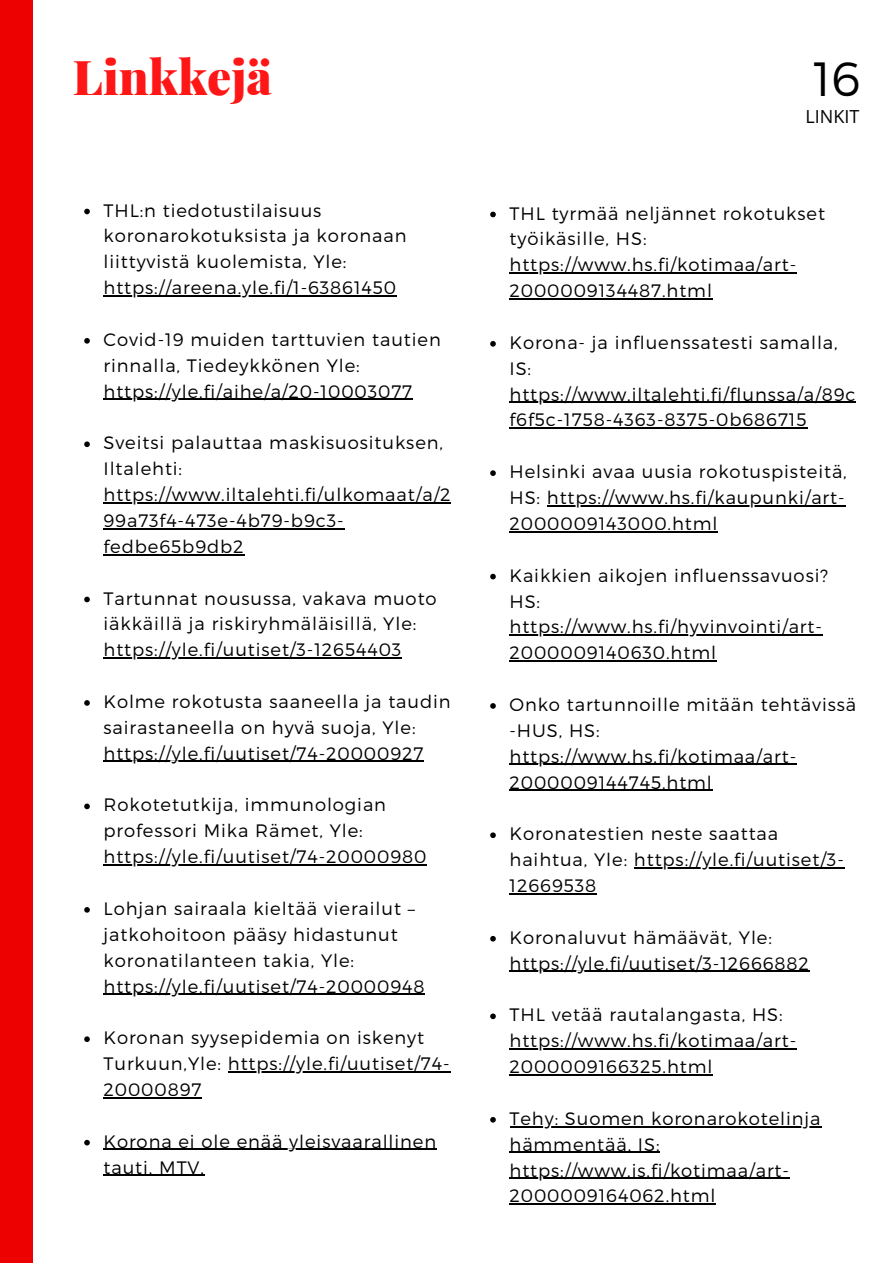
<style>
.page{position:relative;width:893px;height:1264px;background:#fff}
.page>*{position:absolute;margin:0;border:0;box-sizing:border-box;transform-origin:0 0}
.t1{font:900 48px "Playfair Display";color:#ff1616}
.t2{font:300 48px "Montserrat";color:#000}
.t3{font:300 18px/25.8px "Montserrat";letter-spacing:.05em;color:#000}
.t4{font:18px "Open Sans";color:#000}
</style>
<div class="page">
<div style="left:0;top:0;width:33px;height:1262px;background:#ed0101"></div>
<svg style="left:84px;top:209px;width:6px;height:5px"></svg>
<hr style="left:103px;top:295px;width:294px;height:1px;background:#000">
<svg style="left:84px;top:338px;width:6px;height:5px"></svg>
<hr style="left:103px;top:399px;width:310px;height:1px;background:#000">
<svg style="left:84px;top:441px;width:6px;height:6px"></svg>
<hr style="left:103px;top:502px;width:348px;height:1px;background:#000">
<hr style="left:103px;top:528px;width:241px;height:1px;background:#000">
<hr style="left:103px;top:554px;width:141px;height:1px;background:#000">
<svg style="left:84px;top:596px;width:6px;height:6px"></svg>
<hr style="left:103px;top:657px;width:299px;height:1px;background:#000">
<svg style="left:84px;top:700px;width:6px;height:5px"></svg>
<hr style="left:103px;top:760px;width:321px;height:2px;background:#000">
<svg style="left:84px;top:803px;width:6px;height:6px"></svg>
<hr style="left:103px;top:864px;width:324px;height:1px;background:#000">
<svg style="left:84px;top:907px;width:6px;height:5px"></svg>
<hr style="left:103px;top:993px;width:322px;height:1px;background:#000">
<svg style="left:84px;top:1036px;width:6px;height:6px"></svg>
<hr style="left:228px;top:1071px;width:222px;height:1px;background:#000">
<hr style="left:103px;top:1097px;width:99px;height:1px;background:#000">
<svg style="left:84px;top:1139px;width:6px;height:6px"></svg>
<hr style="left:103px;top:1148px;width:334px;height:1px;background:#000">
<hr style="left:103px;top:1174px;width:102px;height:1px;background:#000">
<svg style="left:490px;top:212px;width:6px;height:5px"></svg>
<hr style="left:509px;top:272px;width:288px;height:1px;background:#000">
<hr style="left:509px;top:298px;width:203px;height:1px;background:#000">
<svg style="left:490px;top:341px;width:6px;height:5px"></svg>
<hr style="left:509px;top:402px;width:346px;height:1px;background:#000">
<hr style="left:509px;top:427px;width:298px;height:2px;background:#000">
<svg style="left:490px;top:470px;width:6px;height:6px"></svg>
<hr style="left:547px;top:505px;width:298px;height:1px;background:#000">
<hr style="left:509px;top:531px;width:209px;height:1px;background:#000">
<svg style="left:490px;top:574px;width:6px;height:5px"></svg>
<hr style="left:509px;top:634px;width:313px;height:1px;background:#000">
<hr style="left:509px;top:660px;width:207px;height:1px;background:#000">
<svg style="left:490px;top:703px;width:6px;height:5px"></svg>
<hr style="left:509px;top:763px;width:288px;height:2px;background:#000">
<hr style="left:509px;top:789px;width:203px;height:1px;background:#000">
<svg style="left:490px;top:832px;width:6px;height:6px"></svg>
<hr style="left:634px;top:867px;width:210px;height:1px;background:#000">
<hr style="left:509px;top:893px;width:88px;height:1px;background:#000">
<svg style="left:490px;top:936px;width:6px;height:5px"></svg>
<hr style="left:509px;top:970px;width:300px;height:1px;background:#000">
<svg style="left:490px;top:1013px;width:6px;height:6px"></svg>
<hr style="left:509px;top:1048px;width:288px;height:1px;background:#000">
<hr style="left:509px;top:1074px;width:204px;height:1px;background:#000">
<svg style="left:490px;top:1117px;width:6px;height:5px"></svg>
<hr style="left:509px;top:1125px;width:312px;height:2px;background:#000">
<hr style="left:509px;top:1151px;width:151px;height:1px;background:#000">
<hr style="left:509px;top:1177px;width:280px;height:1px;background:#000">
<hr style="left:509px;top:1203px;width:207px;height:1px;background:#000">
<h1 class="t1" style="left:73px;top:43px;width:200px">Linkkejä</h1>
<h1 class="t2" style="left:813px;top:48px;width:48px">16</h1>
<p class="t3" style="left:103px;top:196px;width:304px">THL:n tiedotustilaisuus koronarokotuksista ja koronaan liittyvistä kuolemista, Yle: https://areena.yle.fi/1-63861450</p>
<p class="t3" style="left:103px;top:326px;width:339px">Covid-19 muiden tarttuvien tautien rinnalla, Tiedeykkönen Yle: https://yle.fi/aihe/a/20-10003077</p>
<p class="t3" style="left:103px;top:429px;width:348px">Sveitsi palauttaa maskisuosituksen,<br>Iltalehti: https://www.iltalehti.fi/ulkomaat/a/2<br>99a73f4-473e-4b79-b9c3- fedbe65b9db2</p>
<p class="t3" style="left:103px;top:584px;width:334px">Tartunnat nousussa, vakava muoto iäkkäillä ja riskiryhmäläisillä, Yle: https://yle.fi/uutiset/3-12654403</p>
<p class="t3" style="left:103px;top:687px;width:348px">Kolme rokotusta saaneella ja taudin sairastaneella on hyvä suoja, Yle: https://yle.fi/uutiset/74-20000927</p>
<p class="t3" style="left:103px;top:791px;width:324px">Rokotetutkija, immunologian professori Mika Rämet, Yle: https://yle.fi/uutiset/74-20000980</p>
<p class="t3" style="left:103px;top:894px;width:322px">Lohjan sairaala kieltää vierailut – jatkohoitoon pääsy hidastunut koronatilanteen takia, Yle: https://yle.fi/uutiset/74-20000948</p>
<p class="t3" style="left:103px;top:1024px;width:347px">Koronan syysepidemia on iskenyt<br>Turkuun,Yle: https://yle.fi/uutiset/74-<br>20000897</p>
<p class="t3" style="left:103px;top:1127px;width:334px">Korona ei ole enää yleisvaarallinen tauti, MTV.</p>
<p class="t4" style="left:805px;top:103px;width:55px">LINKIT</p>
<p class="t3" style="left:509px;top:199px;width:317px">THL tyrmää neljännet rokotukset työikäsille, HS: https://www.hs.fi/kotimaa/art-<br>2000009134487.html</p>
<p class="t3" style="left:509px;top:328px;width:347px">Korona- ja influenssatesti samalla,<br>IS: https://www.iltalehti.fi/flunssa/a/89c f6f5c-1758-4363-8375-0b686715</p>
<p class="t3" style="left:509px;top:458px;width:339px">Helsinki avaa uusia rokotuspisteitä,<br>HS: https://www.hs.fi/kaupunki/art-<br>2000009143000.html</p>
<p class="t3" style="left:509px;top:561px;width:320px">Kaikkien aikojen influenssavuosi?<br>HS: https://www.hs.fi/hyvinvointi/art-<br>2000009140630.html</p>
<p class="t3" style="left:509px;top:690px;width:348px">Onko tartunnoille mitään tehtävissä -HUS, HS: https://www.hs.fi/kotimaa/art-<br>2000009144745.html</p>
<p class="t3" style="left:509px;top:820px;width:336px">Koronatestien neste saattaa haihtua, Yle: https://yle.fi/uutiset/3-<br>12669538</p>
<p class="t3" style="left:509px;top:923px;width:301px">Koronaluvut hämäävät, Yle: https://yle.fi/uutiset/3-12666882</p>
<p class="t3" style="left:509px;top:1001px;width:288px">THL vetää rautalangasta, HS: https://www.hs.fi/kotimaa/art-<br>2000009166325.html</p>
<p class="t3" style="left:509px;top:1104px;width:312px">Tehy: Suomen koronarokotelinja hämmentää, IS: https://www.is.fi/kotimaa/art-<br>2000009164062.html</p>
</div>
